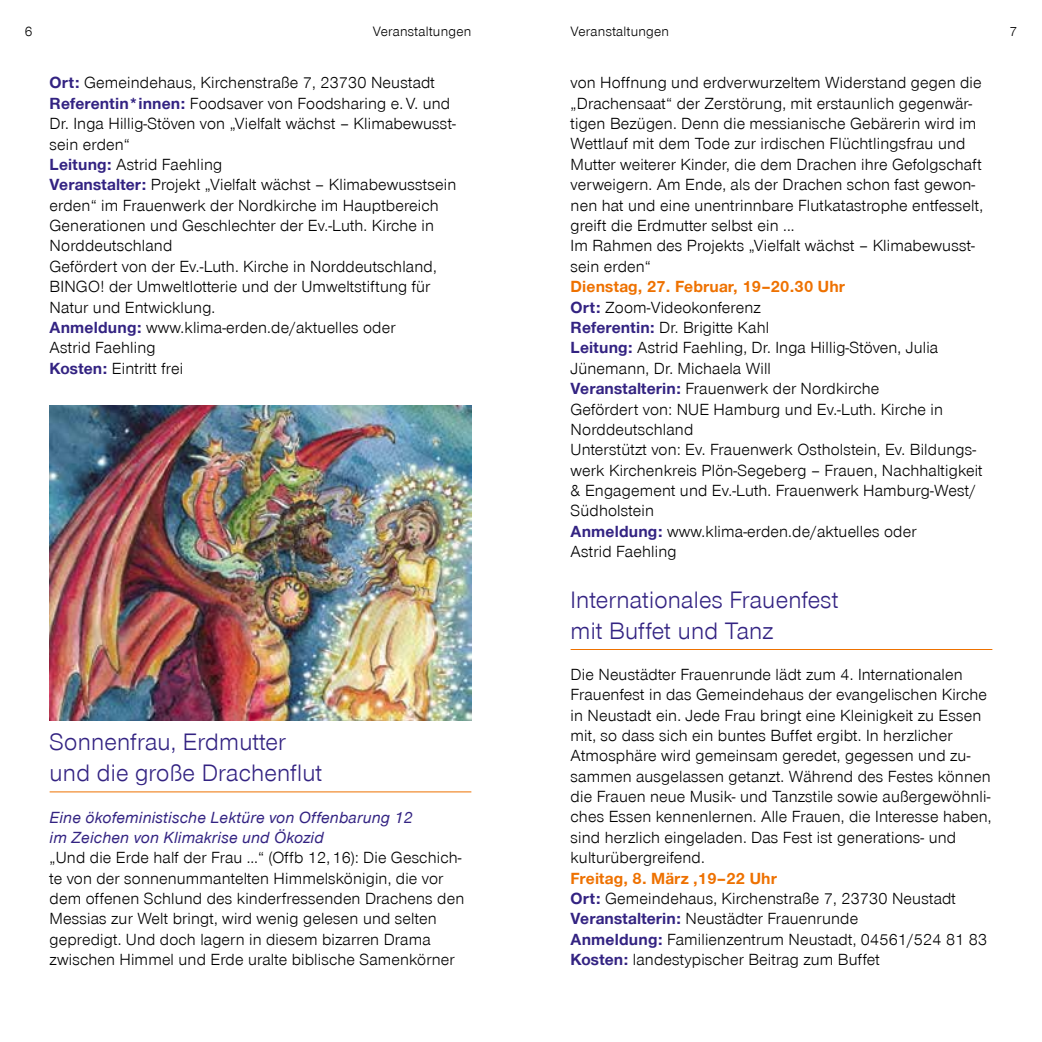
<style>
.page{position:relative;width:1042px;height:1042px;background:#fff}
.page>*{position:absolute;margin:0;border:0;box-sizing:border-box;transform-origin:0 0}
.t1{font:24.5px/31.5px "Nordkirchen Font";letter-spacing:.01em;color:#332382}
.t2{font:16.62px/20.3px "Nordkirchen Font";letter-spacing:.01em;color:#000}
.t3{font:italic 500 16.62px/20.3px "Nordkirchen Font";letter-spacing:.01em;color:#332382}
.t4{font:14px "Nordkirchen Font";letter-spacing:.02em;color:#000}
.s1{font-weight:700;color:#332382}
.s2{font-weight:700;color:#ee7100}
</style>
<div class="page">
<img style="left:50px;top:405px;width:421px;height:315px">
<hr style="left:50px;top:791px;width:421px;height:1px;background:#ee7100">
<hr style="left:570px;top:649px;width:422px;height:1px;background:#ee7100">
<p class="t4" style="left:25px;top:23px;width:9px">6</p>
<p class="t4" style="left:373px;top:23px;width:100px">Veranstaltungen</p>
<p class="t4" style="left:570px;top:23px;width:100px">Veranstaltungen</p>
<p class="t4" style="left:1009px;top:23px;width:9px">7</p>
<p class="t2" style="left:50px;top:73px;width:408px"><span class="s1">Ort:</span> Gemeindehaus, Kirchenstraße 7, 23730 Neustadt <span class="s1">Referentin*innen:</span> Foodsaver von Foodsharing e.V. und Dr. Inga Hillig-Stöven von „Vielfalt wächst – Klimabewusst&shy;sein erden“<br><span class="s1">Leitung:</span> Astrid Faehling<br><span class="s1">Veranstalter:</span> Projekt „Vielfalt wächst – Klimabewusstsein erden“ im Frauenwerk der Nordkirche im Hauptbereich Generationen und Geschlechter der Ev.-Luth. Kirche in Norddeutschland<br>Gefördert von der Ev.-Luth. Kirche in Norddeutschland, BINGO! der Umweltlotterie und der Umweltstiftung für Natur und Entwicklung.<br><span class="s1">Anmeldung:</span> www.klima-erden.de/aktuelles oder<br>Astrid Faehling<br><span class="s1">Kosten:</span> Eintritt frei</p>
<p class="t2" style="left:570px;top:73px;width:414px">von Hoffnung und erdverwurzeltem Widerstand gegen die „Drachensaat“ der Zerstörung, mit erstaunlich gegenwär&shy;tigen Bezügen. Denn die messianische Gebärerin wird im Wettlauf mit dem Tode zur irdischen Flüchtlingsfrau und Mutter weiterer Kinder, die dem Drachen ihre Gefolgschaft verweigern. Am Ende, als der Drachen schon fast gewon&shy;nen hat und eine unentrinnbare Flutkatastrophe entfesselt, greift die Erdmutter selbst ein ...<br>Im Rahmen des Projekts „Vielfalt wächst – Klimabewusst&shy;sein erden“</p>
<p class="t2" style="left:570px;top:277px;width:413px"><span class="s2">Dienstag, 27. Februar, 19–20.30 Uhr<br></span><span class="s1">Ort:</span> Zoom-Videokonferenz<br><span class="s1">Referentin:</span> Dr. Brigitte Kahl<br><span class="s1">Leitung:</span> Astrid Faehling, Dr. Inga Hillig-Stöven, Julia Jünemann, Dr. Michaela Will<br><span class="s1">Veranstalterin:</span> Frauenwerk der Nordkirche<br>Gefördert von: NUE Hamburg und Ev.-Luth. Kirche in Norddeutschland<br>Unterstützt von: Ev. Frauenwerk Ostholstein, Ev. Bildungs&shy;werk Kirchenkreis Plön-Segeberg – Frauen, Nachhaltigkeit &amp; Engagement und Ev.-Luth. Frauenwerk Hamburg-West/ Südholstein<br><span class="s1">Anmeldung:</span> www.klima-erden.de/aktuelles oder<br>Astrid Faehling</p>
<h1 class="t1" style="left:50px;top:726px;width:274px">Sonnenfrau, Erdmutter und die große Drachenflut</h1>
<p class="t3" style="left:50px;top:807px;width:364px">Eine ökofeministische Lektüre von Offenbarung 12 im Zeichen von Klimakrise und Ökozid</p>
<p class="t2" style="left:50px;top:848px;width:416px">„Und die Erde half der Frau …“ (Offb 12, 16): Die Geschich&shy;te von der sonnenummantelten Himmelskönigin, die vor dem offenen Schlund des kinderfressenden Drachens den Messias zur Welt bringt, wird wenig gelesen und selten gepredigt. Und doch lagern in diesem bizarren Drama zwischen Himmel und Erde uralte biblische Samenkörner</p>
<h1 class="t1" style="left:570px;top:584px;width:269px">Internationales Frauenfest mit Buffet und Tanz</h1>
<p class="t2" style="left:570px;top:664px;width:422px">Die Neustädter Frauenrunde lädt zum 4. Internationalen Frauenfest in das Gemeindehaus der evangelischen Kirche in Neustadt ein. Jede Frau bringt eine Kleinigkeit zu Essen mit, so dass sich ein buntes Buffet ergibt. In herzlicher Atmosphäre wird gemeinsam geredet, gegessen und zu&shy;sammen ausgelassen getanzt. Während des Festes können die Frauen neue Musik- und Tanzstile sowie außergewöhnli&shy;ches Essen kennenlernen. Alle Frauen, die Interesse haben, sind herzlich eingeladen. Das Fest ist generations- und kulturübergreifend.</p>
<p class="t2" style="left:570px;top:868px;width:418px"><span class="s2">Freitag, 8. März ,19–22 Uhr<br></span><span class="s1">Ort:</span> Gemeindehaus, Kirchenstraße 7, 23730 Neustadt <span class="s1">Veranstalterin:</span> Neustädter Frauenrunde<br><span class="s1">Anmeldung:</span> Familienzentrum Neustadt, 04561/524 81 83<br><span class="s1">Kosten:</span> landestypischer Beitrag zum Buffet</p>
</div>
